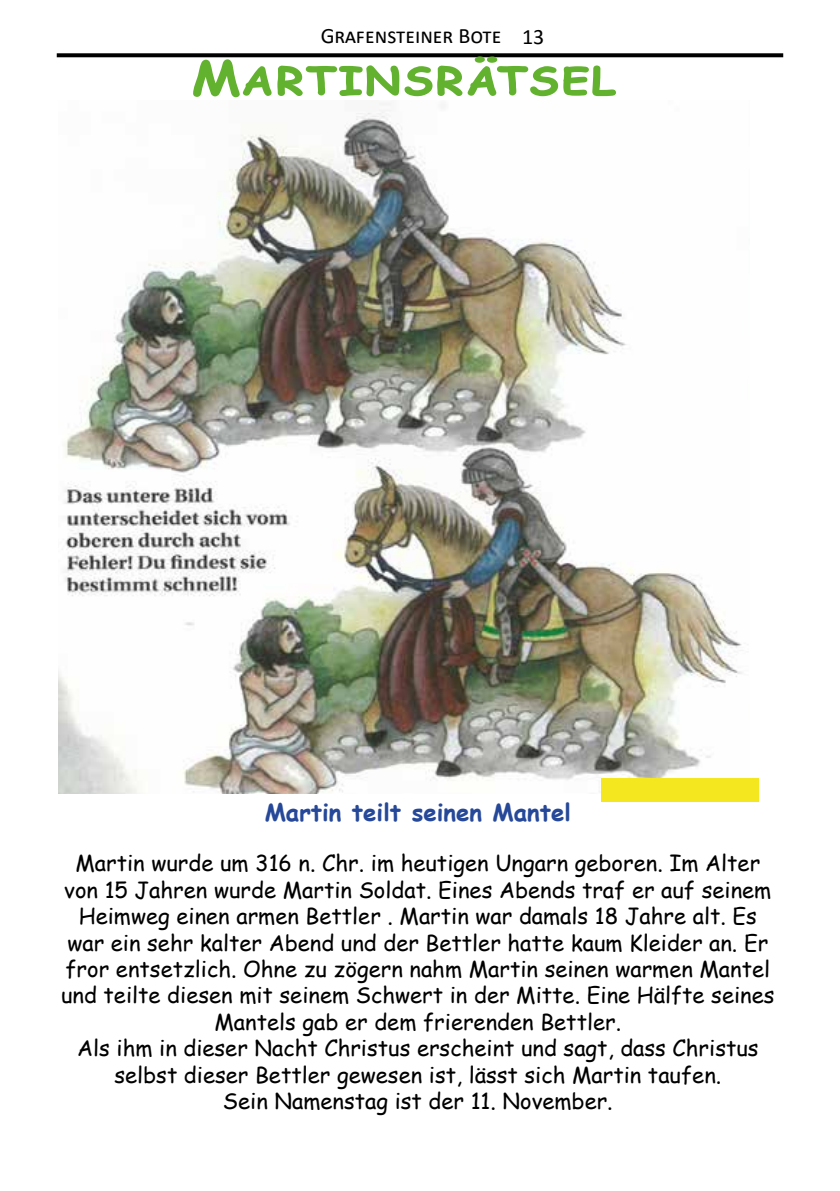
<style>
.page{position:relative;width:840px;height:1191px;background:#fff}
.page>*{position:absolute;margin:0;border:0;box-sizing:border-box;transform-origin:0 0}
.t1{font:700 48px "Comic Sans MS";color:#62b22f;scale:1.17 1}
.t2{font:700 24px "Comic Sans MS";color:#264899}
.t3{font:22px/26.4px "Comic Sans MS";color:#000;text-align:center}
.t4{font:22px "Calibri";color:#000}
</style>
<div class="page">
<svg style="left:57px;top:53px;width:725px;height:4px;background:#121212"></svg>
<img style="left:59px;top:103px;width:683px;height:690px">
<div style="left:600px;top:778px;width:158px;height:23px;background:#f4e71f"></div>
<p class="t4" style="left:320px;top:20px;width:225px">Grafensteiner Bote 13</p>
<h1 class="t1" style="left:191px;top:42px;width:365px">Martinsrätsel</h1>
<p class="t2" style="left:264px;top:794px;width:307px">Martin teilt seinen Mantel</p>
<p class="t3" style="left:61px;top:849px;width:714px">Martin wurde um 316 n. Chr. im heutigen Ungarn geboren. Im Alter von 15 Jahren wurde Martin Soldat. Eines Abends traf er auf seinem Heimweg einen armen Bettler . Martin war damals 18 Jahre alt. Es war ein sehr kalter Abend und der Bettler hatte kaum Kleider an. Er fror entsetzlich. Ohne zu zögern nahm Martin seinen warmen Mantel und teilte diesen mit seinem Schwert in der Mitte. Eine Hälfte seines Mantels gab er dem frierenden Bettler.<br>Als ihm in dieser Nacht Christus erscheint und sagt, dass Christus selbst dieser Bettler gewesen ist, lässt sich Martin taufen.<br>Sein Namenstag ist der 11. November.</p>
</div>
